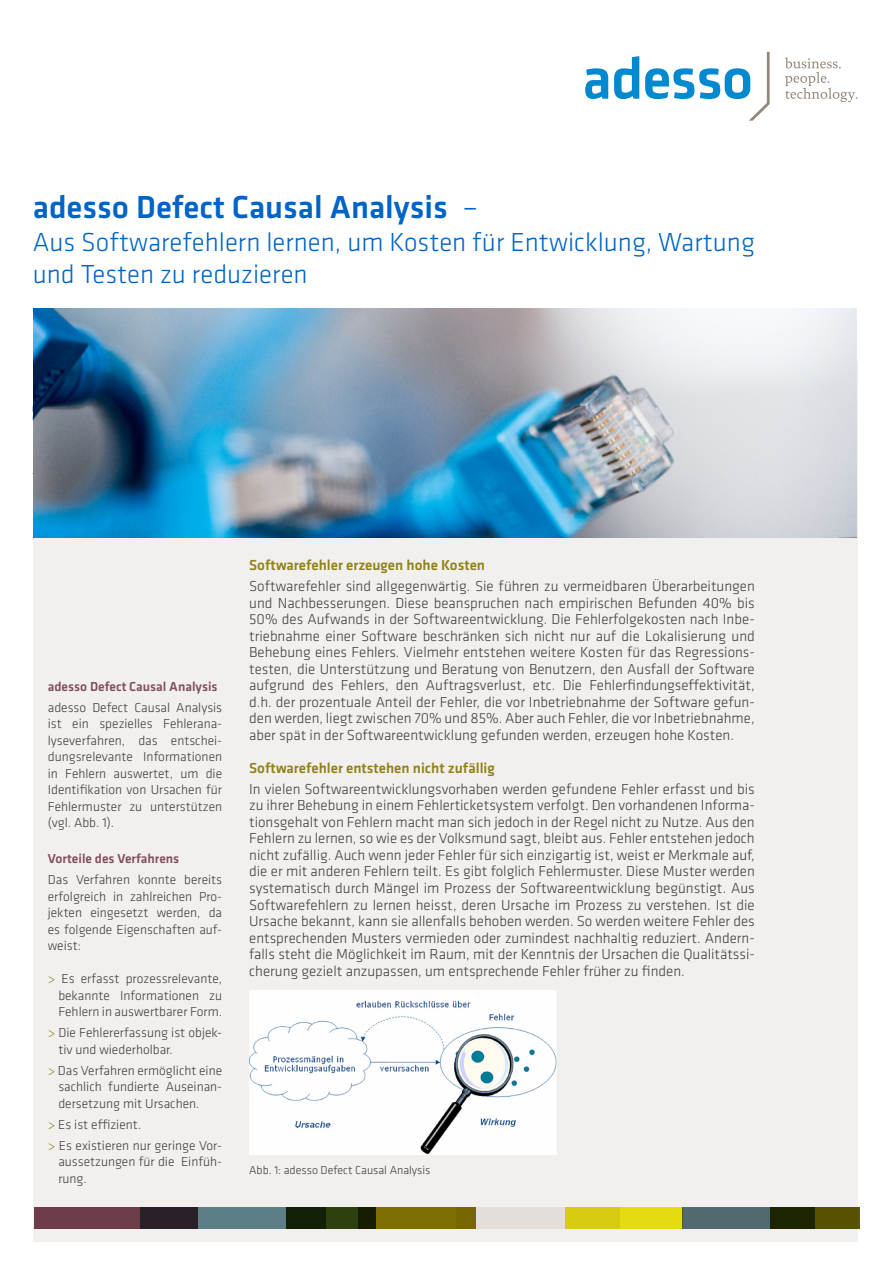
<style>
.page{position:relative;width:893px;height:1263px;background:#fff}
.page>*{position:absolute;margin:0;border:0;box-sizing:border-box;transform-origin:0 0}
.t1{font:500 33px "Klavika";color:#0064c7}
.t2{font:300 27px "Klavika";color:#0064c7}
.t3{font:300 15px/16.5px "Klavika";color:#3e3e3f;text-align:justify}
.t4{font:500 15px "Klavika";color:#908218}
.t5{font:300 13.5px/16.5px "Klavika";color:#3e3e3f;text-align:justify}
.t6{font:500 13.5px "Klavika";color:#814f5c}
.t7{font:300 12px "Klavika";color:#3e3e3f}
.s1{font-weight:300}
.s2{color:#908218}
</style>
<div class="page">
<div style="left:33px;top:361px;width:825px;height:880px;background:#f2f0ee"></div>
<svg style="left:585px;top:68px;width:23px;height:31px"></svg>
<svg style="left:614px;top:56px;width:25px;height:43px"></svg>
<svg style="left:645px;top:52px;width:125px;height:69px"></svg>
<svg style="left:785px;top:57px;width:72px;height:45px"></svg>
<div style="left:34px;top:1208px;width:163px;height:21px;background:#6f3d49"></div>
<div style="left:286px;top:1208px;width:89px;height:21px;background:#31450f"></div>
<svg style="left:140px;top:1208px;width:186px;height:21px;background:#3c4c4e"></svg>
<div style="left:771px;top:1208px;width:89px;height:21px;background:#5c5800"></div>
<div style="left:456px;top:1208px;width:163px;height:21px;background:#e3ded9"></div>
<div style="left:565px;top:1208px;width:118px;height:21px;background:linear-gradient(to right,#d3c710,#e8e111)"></div>
<svg style="left:358px;top:1208px;width:118px;height:21px;background:#6c6000"></svg>
<svg style="left:683px;top:1208px;width:132px;height:21px;background:#3f5149"></svg>
<img style="left:34px;top:308px;width:823px;height:229px">
<img style="left:249px;top:991px;width:308px;height:164px">
<p class="t1" style="left:33px;top:185px;width:447px">adesso Defect Causal Analysis <span class="s1">–</span></p>
<p class="t2" style="left:33px;top:225px;width:724px">Aus Softwarefehlern lernen, um Kosten für Entwicklung, Wartung</p>
<p class="t2" style="left:33px;top:258px;width:276px">und Testen zu reduzieren</p>
<p class="t6" style="left:48px;top:677px;width:171px">adesso Defect Causal Analysis</p>
<p class="t5" style="left:48px;top:699px;width:176px">adesso Defect Causal Analysis ist ein spezielles Fehlerana&shy;lyseverfahren, das entschei&shy;dungsrelevante Informationen in Fehlern auswertet, um die Identifikation von Ursachen für Fehlermuster zu unterstützen (vgl. Abb. 1).</p>
<p class="t6" style="left:48px;top:849px;width:133px">Vorteile des Verfahrens</p>
<p class="t5" style="left:48px;top:871px;width:176px">Das Verfahren konnte bereits erfolgreich in zahlreichen Pro&shy;jekten eingesetzt werden, da es folgende Eigenschaften auf&shy;weist:</p>
<p class="t5" style="left:58px;top:970px;width:165px;text-indent:-11px"><span class="s2">&gt;</span> Es erfasst prozessrelevante, bekannte Informationen zu Fehlern in auswertbarer Form.</p>
<p class="t5" style="left:58px;top:1024px;width:165px;text-indent:-11px"><span class="s2">&gt;</span> Die Fehlererfassung ist objek&shy;tiv und wiederholbar.</p>
<p class="t5" style="left:58px;top:1062px;width:165px;text-indent:-11px"><span class="s2">&gt;</span> Das Verfahren ermöglicht eine sachlich fundierte Auseinan&shy;dersetzung mit Ursachen.</p>
<p class="t5" style="left:48px;top:1116px;width:95px"><span class="s2">&gt;</span> Es ist effizient.</p>
<p class="t5" style="left:58px;top:1137px;width:165px;text-indent:-11px"><span class="s2">&gt;</span> Es existieren nur geringe Vor&shy;aussetzungen für die Einfüh&shy;rung.</p>
<p class="t4" style="left:249px;top:555px;width:237px">Softwarefehler erzeugen hohe Kosten</p>
<p class="t3" style="left:249px;top:578px;width:507px">Softwarefehler sind allgegenwärtig. Sie führen zu vermeidbaren Überarbeitungen und Nachbesserungen. Diese beanspruchen nach empirischen Befunden 40% bis 50% des Aufwands in der Softwareentwicklung. Die Fehlerfolgekosten nach Inbe&shy;triebnahme einer Software beschränken sich nicht nur auf die Lokalisierung und Behebung eines Fehlers. Vielmehr entstehen weitere Kosten für das Regressions&shy;testen, die Unterstützung und Beratung von Benutzern, den Ausfall der Software aufgrund des Fehlers, den Auftragsverlust, etc. Die Fehlerfindungseffektivität, d.h. der prozentuale Anteil der Fehler, die vor Inbetriebnahme der Software gefun&shy;den werden, liegt zwischen 70% und 85%. Aber auch Fehler, die vor Inbetriebnahme, aber spät in der Softwareentwicklung gefunden werden, erzeugen hohe Kosten.</p>
<p class="t4" style="left:249px;top:758px;width:247px">Softwarefehler entstehen nicht zufällig</p>
<p class="t3" style="left:249px;top:781px;width:507px">In vielen Softwareentwicklungsvorhaben werden gefundene Fehler erfasst und bis zu ihrer Behebung in einem Fehlerticketsystem verfolgt. Den vorhandenen Informa&shy;tionsgehalt von Fehlern macht man sich jedoch in der Regel nicht zu Nutze. Aus den Fehlern zu lernen, so wie es der Volksmund sagt, bleibt aus. Fehler entstehen jedoch nicht zufällig. Auch wenn jeder Fehler für sich einzigartig ist, weist er Merkmale auf, die er mit anderen Fehlern teilt. Es gibt folglich Fehlermuster. Diese Muster werden systematisch durch Mängel im Prozess der Softwareentwicklung begünstigt. Aus Softwarefehlern zu lernen heisst, deren Ursache im Prozess zu verstehen. Ist die Ursache bekannt, kann sie allenfalls behoben werden. So werden weitere Fehler des entsprechenden Musters vermieden oder zumindest nachhaltig reduziert. Andern&shy;falls steht die Möglichkeit im Raum, mit der Kenntnis der Ursachen die Qualitätssi&shy;cherung gezielt anzupassen, um entsprechende Fehler früher zu finden.</p>
<p class="t7" style="left:249px;top:1162px;width:183px">Abb. 1: adesso Defect Causal Analysis</p>
</div>
